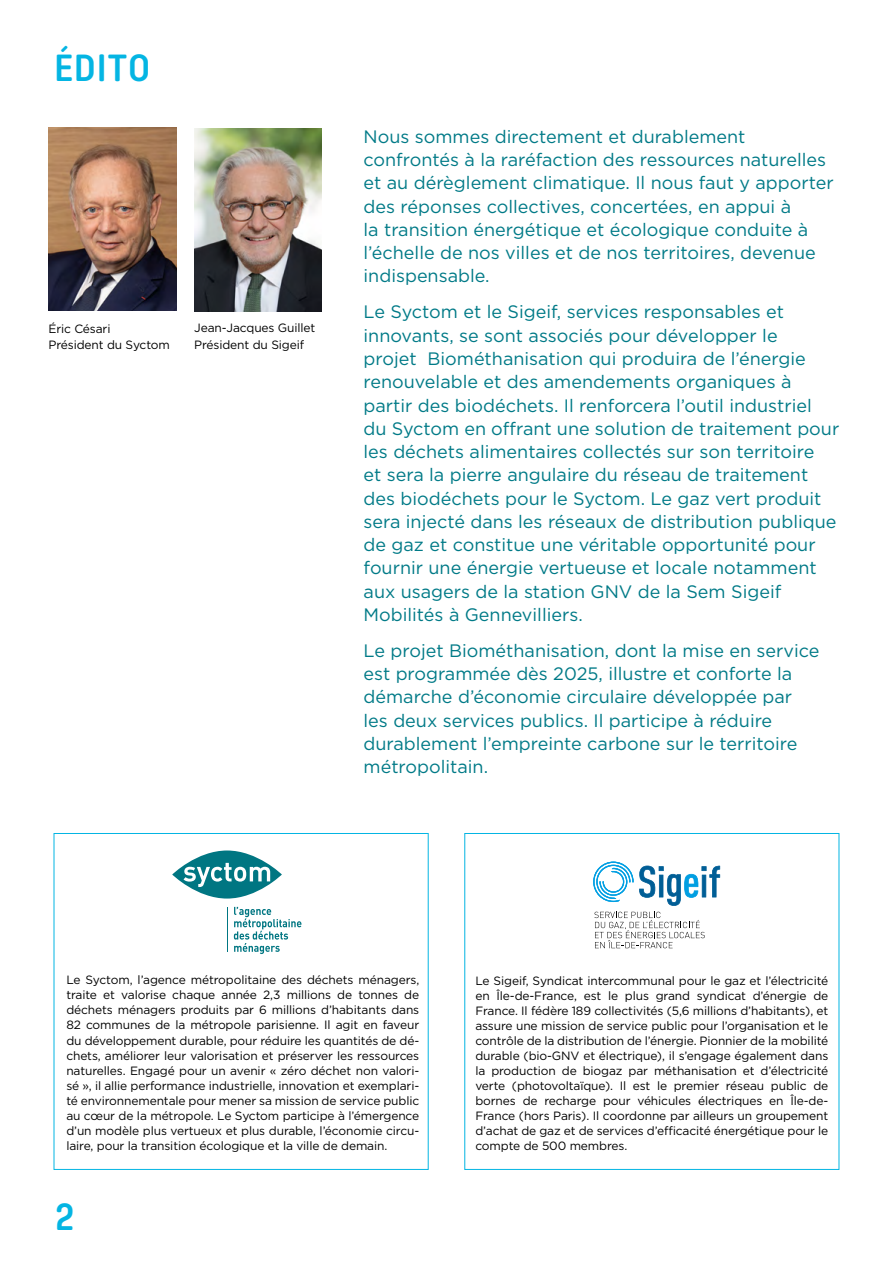
<style>
.page{position:relative;width:893px;height:1263px;background:#fff}
.page>*{position:absolute;margin:0;border:0;box-sizing:border-box;transform-origin:0 0}
.t1{font:500 37.5px "Core Mellow 55";letter-spacing:.01em;color:#04b5e3}
.t2{font:18px/23.2px "Gotham";color:#007a87}
.t3{font:12px/15px "Gotham";letter-spacing:-.01em;color:#000;text-align:justify}
</style>
<div class="page">
<div style="left:54px;top:833px;width:375px;height:337px;border:1px solid #04b5e3"></div>
<div style="left:464px;top:833px;width:375px;height:337px;border:1px solid #04b5e3"></div>
<svg style="left:593px;top:861px;width:127px;height:45px"></svg>
<svg style="left:594px;top:912px;width:111px;height:36px"></svg>
<svg style="left:172px;top:850px;width:110px;height:48px;fill:#007682"></svg>
<svg style="left:184px;top:863px;width:86px;height:24px"></svg>
<svg style="left:234px;top:907px;width:67px;height:47px"></svg>
<hr style="left:227px;top:907px;width:1px;height:45px;background:#007682">
<img style="left:48px;top:128px;width:128px;height:183px">
<img style="left:194px;top:129px;width:128px;height:182px">
<h1 class="t1" style="left:54px;top:40px;width:98px">ÉDITO</h1>
<p class="t3" style="left:48px;top:320px;width:123px;line-height:16.5px">Éric Césari<br>Président du Syctom</p>
<p class="t3" style="left:194px;top:319px;width:123px;line-height:16.5px">Jean-Jacques Guillet<br>Président du Sigeif</p>
<p class="t2" style="left:364px;top:125px;width:472px">Nous sommes directement et durablement confrontés à la raréfaction des ressources naturelles et au dérèglement climatique. Il nous faut y apporter des réponses collectives, concertées, en appui à<br>la transition énergétique et écologique conduite à l’échelle de nos villes et de nos territoires, devenue indispensable.</p>
<p class="t2" style="left:364px;top:300px;width:477px">Le Syctom et le Sigeif, services responsables et innovants, se sont associés pour développer le<br>projet Biométhanisation qui produira de l’énergie renouvelable et des amendements organiques à partir des biodéchets. Il renforcera l’outil industriel du Syctom en offrant une solution de traitement pour les déchets alimentaires collectés sur son territoire<br>et sera la pierre angulaire du réseau de traitement des biodéchets pour le Syctom. Le gaz vert produit sera injecté dans les réseaux de distribution publique de gaz et constitue une véritable opportunité pour fournir une énergie vertueuse et locale notamment aux usagers de la station GNV de la Sem Sigeif Mobilités à Gennevilliers.</p>
<p class="t2" style="left:364px;top:638px;width:457px">Le projet Biométhanisation, dont la mise en service est programmée dès 2025, illustre et conforte la démarche d’économie circulaire développée par les deux services publics. Il participe à réduire durablement l’empreinte carbone sur le territoire métropolitain.</p>
<p class="t3" style="left:66px;top:972px;width:354px">Le Syctom, l’agence métropolitaine des déchets ménagers, traite et valorise chaque année 2,3 millions de tonnes de déchets ménagers produits par 6 millions d’habitants dans 82 communes de la métropole parisienne. Il agit en faveur du développement durable, pour réduire les quantités de dé&shy;chets, améliorer leur valorisation et préserver les ressources naturelles. Engagé pour un avenir « zéro déchet non valori&shy;sé », il allie performance industrielle, innovation et exemplari&shy;té environnementale pour mener sa mission de service public au cœur de la métropole. Le Syctom participe à l’émergence d’un modèle plus vertueux et plus durable, l’économie circu&shy;laire, pour la transition écologique et la ville de demain.</p>
<p class="t3" style="left:475px;top:973px;width:354px">Le Sigeif, Syndicat intercommunal pour le gaz et l’électricité en Île-de-France, est le plus grand syndicat d’énergie de France. Il fédère 189 collectivités (5,6 millions d’habitants), et assure une mission de service public pour l’organisation et le contrôle de la distribution de l’énergie. Pionnier de la mobilité durable (bio-GNV et électrique), il s’engage également dans la production de biogaz par méthanisation et d’électricité verte (photovoltaïque). Il est le premier réseau public de bornes de recharge pour véhicules électriques en Île-de-France (hors Paris). Il coordonne par ailleurs un groupement d’achat de gaz et de services d’efficacité énergétique pour le compte de 500 membres.</p>
<h1 class="t1" style="left:54px;top:1188px;width:22px">2</h1>
</div>
